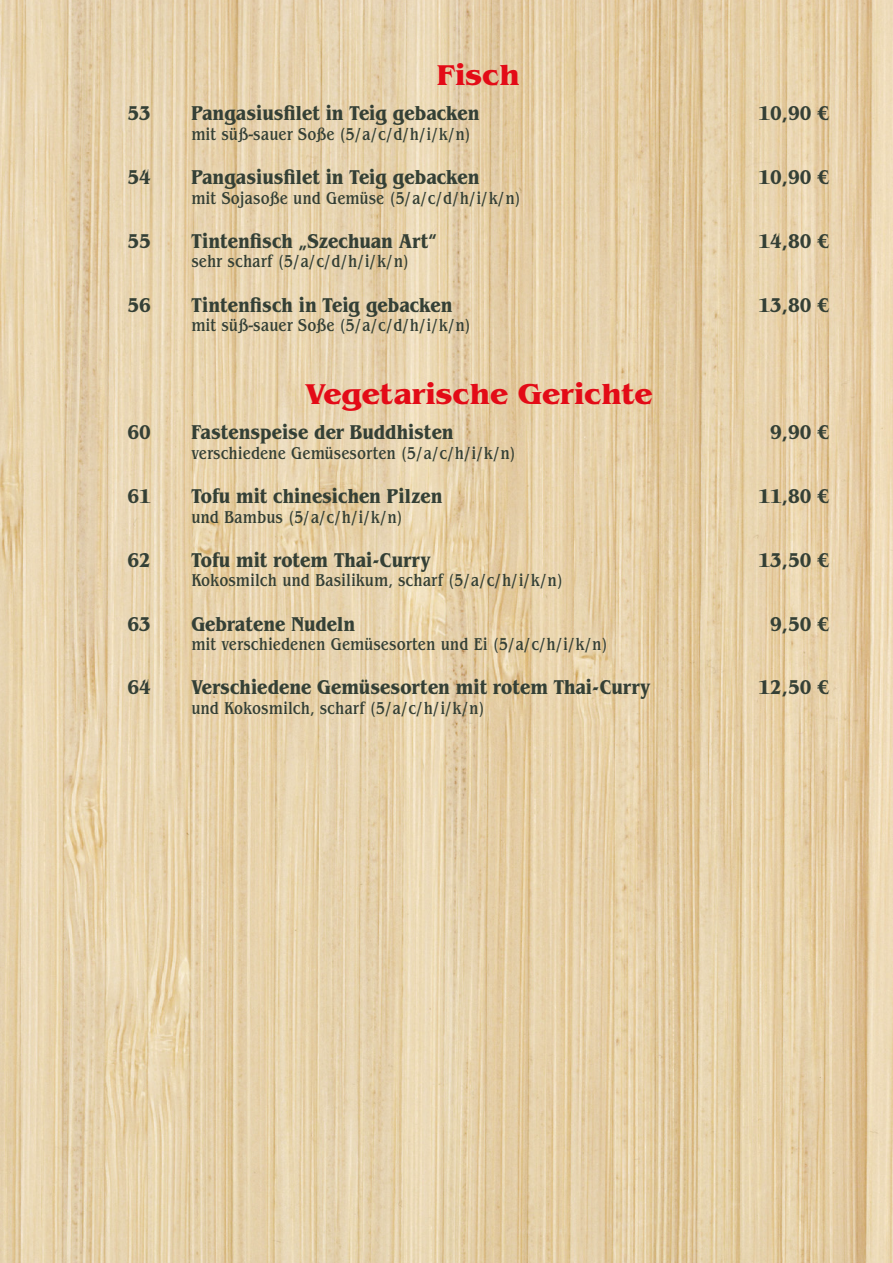
<style>
.page{position:relative;width:893px;height:1263px;background:#fff}
.page>*{position:absolute;margin:0;border:0;box-sizing:border-box;transform-origin:0 0}
.t1{font:700 30px "Benguiat Pro ITC";letter-spacing:.005em;color:#e30b17}
.t2{font:700 condensed 21px "Benguiat Pro ITC";color:#344036}
.t3{font:500 condensed 18px "Benguiat Pro ITC";color:#344036}
</style>
<div class="page">
<img style="left:0;top:0;width:893px;height:1263px">
<h1 class="t1" style="left:437px;top:57px;width:84px">Fisch</h1>
<p class="t2" style="left:128px;top:101px;width:25px">53</p>
<p class="t2" style="left:191px;top:101px;width:290px">Pangasiusfilet in Teig gebacken</p>
<p class="t2" style="left:758px;top:101px;width:72px">10,90 €</p>
<p class="t3" style="left:191px;top:124px;width:281px">mit süß-sauer Soße (5/a/c/d/h/i/k/n)</p>
<p class="t2" style="left:128px;top:165px;width:25px">54</p>
<p class="t2" style="left:191px;top:165px;width:290px">Pangasiusfilet in Teig gebacken</p>
<p class="t2" style="left:758px;top:165px;width:72px">10,90 €</p>
<p class="t3" style="left:191px;top:188px;width:331px">mit Sojasoße und Gemüse (5/a/c/d/h/i/k/n)</p>
<p class="t2" style="left:128px;top:229px;width:25px">55</p>
<p class="t2" style="left:191px;top:229px;width:247px">Tintenfisch „Szechuan Art“</p>
<p class="t2" style="left:758px;top:229px;width:72px">14,80 €</p>
<p class="t3" style="left:191px;top:251px;width:219px">sehr scharf (5/a/c/d/h/i/k/n)</p>
<p class="t2" style="left:128px;top:292px;width:25px">56</p>
<p class="t2" style="left:191px;top:292px;width:263px">Tintenfisch in Teig gebacken</p>
<p class="t2" style="left:758px;top:292px;width:72px">13,80 €</p>
<p class="t3" style="left:191px;top:315px;width:281px">mit süß-sauer Soße (5/a/c/d/h/i/k/n)</p>
<h1 class="t1" style="left:304px;top:376px;width:350px">Vegetarische Gerichte</h1>
<p class="t2" style="left:128px;top:420px;width:25px">60</p>
<p class="t2" style="left:191px;top:420px;width:264px">Fastenspeise der Buddhisten</p>
<p class="t2" style="left:770px;top:420px;width:61px">9,90 €</p>
<p class="t3" style="left:191px;top:443px;width:326px">verschiedene Gemüsesorten (5/a/c/h/i/k/n)</p>
<p class="t2" style="left:128px;top:484px;width:25px">61</p>
<p class="t2" style="left:191px;top:484px;width:253px">Tofu mit chinesichen Pilzen</p>
<p class="t2" style="left:758px;top:484px;width:72px">11,80 €</p>
<p class="t3" style="left:191px;top:507px;width:213px">und Bambus (5/a/c/h/i/k/n)</p>
<p class="t2" style="left:128px;top:548px;width:25px">62</p>
<p class="t2" style="left:191px;top:548px;width:240px">Tofu mit rotem Thai-Curry</p>
<p class="t2" style="left:758px;top:548px;width:72px">13,50 €</p>
<p class="t3" style="left:191px;top:570px;width:373px">Kokosmilch und Basilikum, scharf (5/a/c/h/i/k/n)</p>
<p class="t2" style="left:128px;top:611px;width:25px">63</p>
<p class="t2" style="left:191px;top:611px;width:165px">Gebratene Nudeln</p>
<p class="t2" style="left:770px;top:611px;width:61px">9,50 €</p>
<p class="t3" style="left:191px;top:634px;width:418px">mit verschiedenen Gemüsesorten und Ei (5/a/c/h/i/k/n)</p>
<p class="t2" style="left:128px;top:675px;width:25px">64</p>
<p class="t2" style="left:191px;top:675px;width:460px">Verschiedene Gemüsesorten mit rotem Thai-Curry</p>
<p class="t2" style="left:758px;top:675px;width:72px">12,50 €</p>
<p class="t3" style="left:191px;top:698px;width:295px">und Kokosmilch, scharf (5/a/c/h/i/k/n)</p>
</div>
